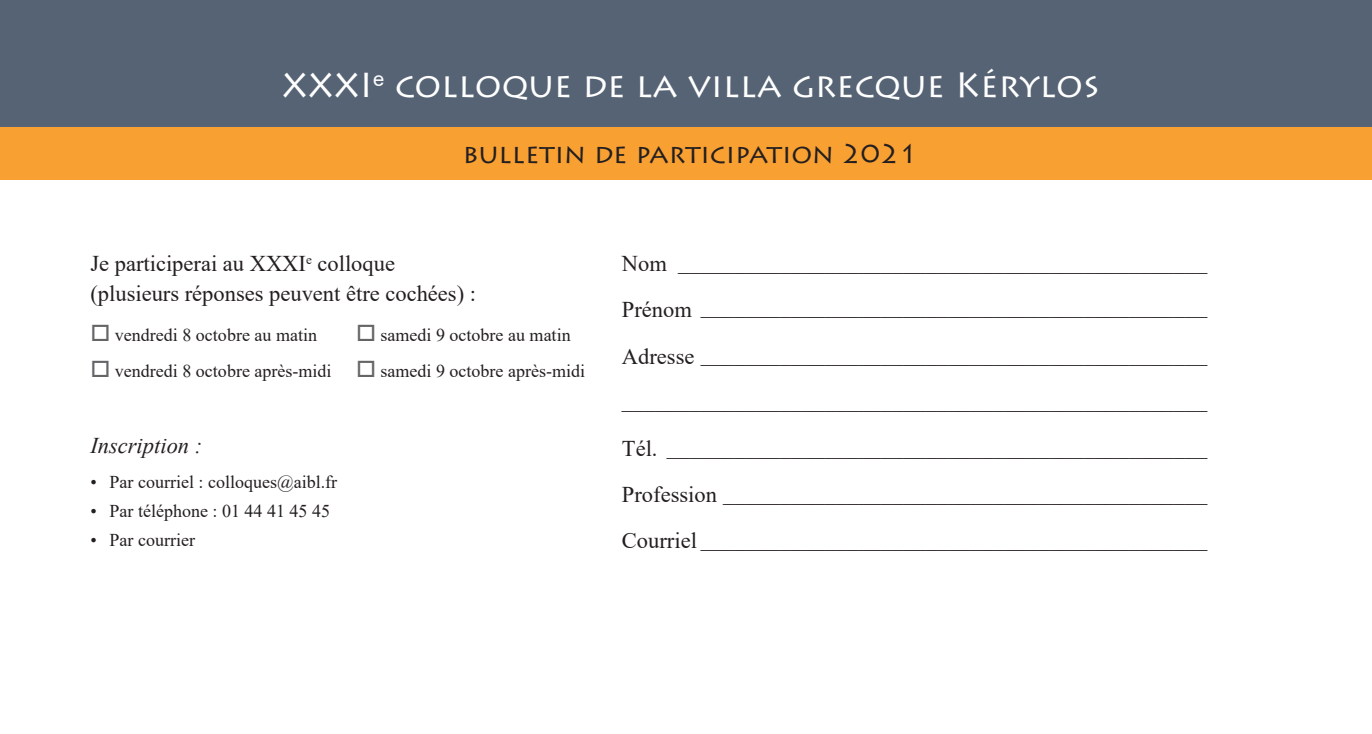
<style>
.page{position:relative;width:1372px;height:734px;background:#fff}
.page>*{position:absolute;margin:0;border:0;box-sizing:border-box;transform-origin:0 0}
.t1{font:34.65px "Lithos Pro";color:#fff}
.t2{font:27px "Lithos Pro";color:#231f20}
.t3{font:22.5px/29.7px "Times New Roman";color:#231f20}
.t4{font:italic 22.5px "Times New Roman";color:#231f20}
.t5{font:18px "Times New Roman";color:#231f20}
.s1{color:#656568}
</style>
<div class="page">
<div style="left:0;top:127px;width:1371px;height:53px;background:#f9a032"></div>
<div style="left:0;top:0;width:1371px;height:127px;background:#556374"></div>
<p class="t1" style="left:281px;top:65px;width:819px">XXXI<sup>e</sup> colloque de la villa grecque Kérylos</p>
<p class="t2" style="left:463px;top:138px;width:457px">bulletin de participation 2021</p>
<p class="t3" style="left:90px;top:248px;width:387px">Je participerai au XXXI<sup>e</sup> colloque (plusieurs réponses peuvent être cochées) :</p>
<p class="t5" style="left:90px;top:322px;width:228px"><span class="s1">□</span> vendredi 8 octobre au matin</p>
<p class="t5" style="left:356px;top:322px;width:216px"><span class="s1">□</span> samedi 9 octobre au matin</p>
<p class="t5" style="left:90px;top:358px;width:496px"><span class="s1">□</span> vendredi 8 octobre après-midi <span class="s1">□</span> samedi 9 octobre après-midi</p>
<p class="t4" style="left:90px;top:429px;width:113px">Inscription :</p>
<p class="t5" style="left:90px;top:469px;width:248px">• Par courriel : colloques@aibl.fr</p>
<p class="t5" style="left:90px;top:498px;width:241px">• Par téléphone : 01 44 41 45 45</p>
<p class="t5" style="left:90px;top:527px;width:106px">• Par courrier</p>
<p class="t3" style="left:622px;top:246px;width:586px">Nom _______________________________________________</p>
<p class="t3" style="left:622px;top:290px;width:586px">Prénom _____________________________________________</p>
<p class="t3" style="left:622px;top:338px;width:587px">Adresse _____________________________________________</p>
<p class="t3" style="left:622px;top:384px;width:586px">____________________________________________________</p>
<p class="t3" style="left:622px;top:430px;width:586px">Tél. ________________________________________________</p>
<p class="t3" style="left:622px;top:476px;width:587px">Profession ___________________________________________</p>
<p class="t3" style="left:622px;top:522px;width:586px">Courriel _____________________________________________</p>
</div>
